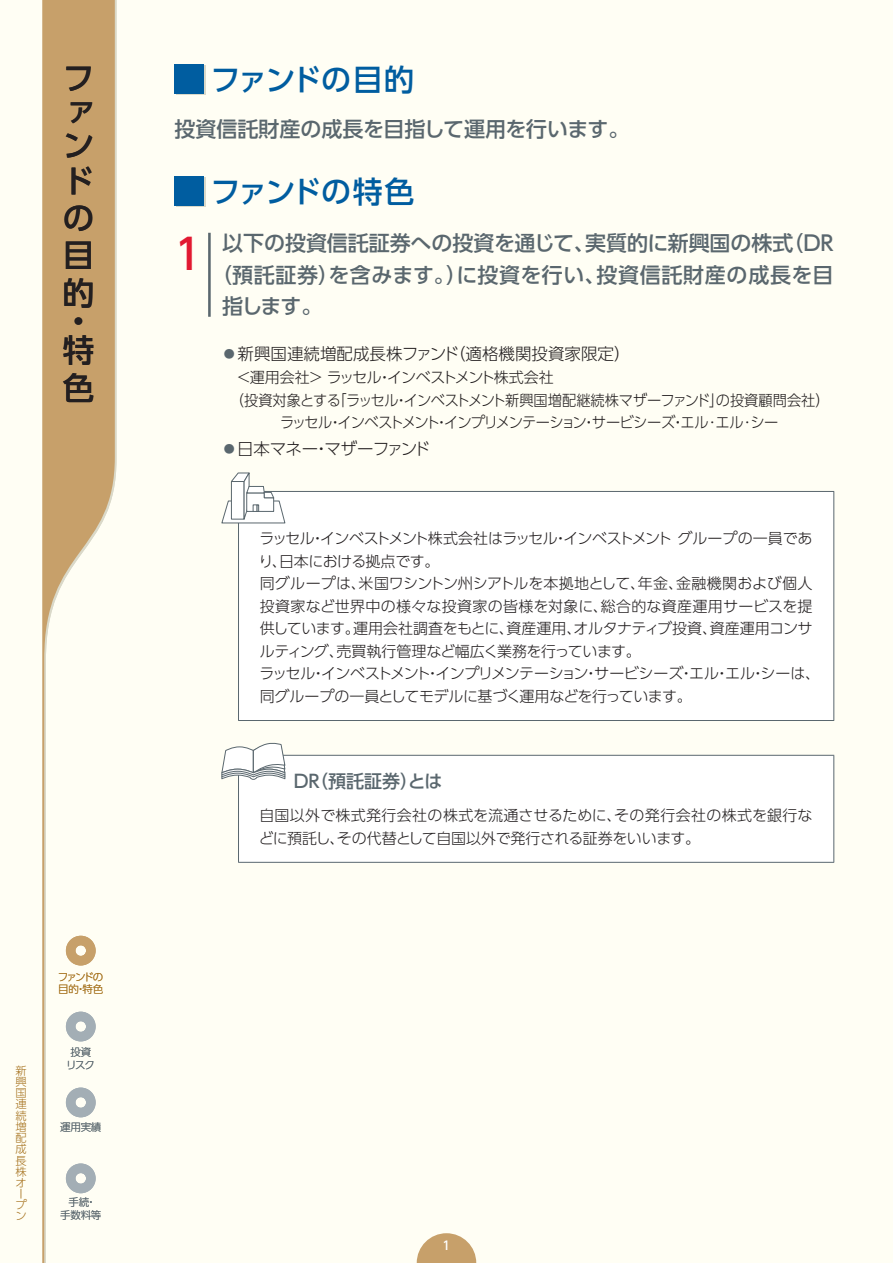
<style>
.page{position:relative;width:893px;height:1263px;background:#fffef4}
.page>*{position:absolute;margin:0;border:0;box-sizing:border-box;transform-origin:0 0}
.textbase{font:500 42px "UD Shin Go Pro";color:#e21931}
.t1{font:500 31.5px/37.2px "UD Shin Go Pro";color:#231f20;text-align:justify}
.A-大見出し{font:500 30px "UD Shin Go Pro";letter-spacing:-.045em;color:#005da0}
.C-14ptM{font:500 21px "UD Shin Go Pro";color:#5a676e}
.C-14ptM-2{font:500 21px "UD Shin Go Pro";letter-spacing:.03em;color:#5a676e}
.C-コラム見出し{font:500 18px "UD Shin Go Pro";color:#5a676e}
.C-11pt{font:300 16.5px "UD Shin Go Pro";color:#231f20}
.C-11pt-2{font:300 16.5px "UD Shin Go Pro";letter-spacing:-.03em;color:#231f20}
.A-10pt{font:300 15px/22.5px "UD Shin Go Pro";letter-spacing:-.02em;color:#231f20}
.A-10pt-2{font:300 15px/22.5px "UD Shin Go Pro";color:#231f20}
.C-10pt{font:300 15px "UD Shin Go Pro";letter-spacing:-.035em;color:#231f20;scale:.95 1}
.C-10pt-2{font:300 15px "UD Shin Go Pro";letter-spacing:-.06em;color:#231f20;scale:.95 1}
.C-10pt-3{font:300 15px "UD Shin Go Pro";letter-spacing:-.035em;color:#231f20}
.t2{font:500 12px "UD Shin Go Pro";color:#fff}
.t3{font:300 11.25px/11.1px "UD Shin Go Pro";color:#a6721e}
.t4{font:300 10.5px/12.6px "UD Shin Go Pro";letter-spacing:-.02em;color:#5a676e;text-align:center}
.t5{font:300 10.5px/12.6px "UD Shin Go Pro";letter-spacing:-.13em;color:#a6721e}
.s1{font-size:10.95px;color:#5a676e}
</style>
<div class="page">
<svg style="left:417px;top:1233px;width:59px;height:30px"></svg>
<svg style="left:43px;top:0;width:72px;height:1263px"></svg>
<svg style="left:66px;top:936px;width:30px;height:29px"></svg>
<svg style="left:66px;top:1012px;width:30px;height:29px"></svg>
<svg style="left:66px;top:1087px;width:30px;height:30px"></svg>
<svg style="left:66px;top:1163px;width:30px;height:30px"></svg>
<div style="left:176px;top:65px;width:30px;height:30px;background:#dad9c9"></div>
<div style="left:174px;top:64px;width:30px;height:30px;background:#005da0"></div>
<div style="left:176px;top:177px;width:30px;height:30px;background:#dad9c9"></div>
<div style="left:174px;top:176px;width:30px;height:30px;background:#005da0"></div>
<hr style="left:208px;top:233px;width:3px;height:84px;background:#5a676e">
<div style="left:238px;top:491px;width:596px;height:229px;background:#fff"></div>
<hr style="left:238px;top:491px;width:596px;height:1px;background:#5a676e">
<hr style="left:238px;top:492px;width:1px;height:228px;background:#5a676e">
<hr style="left:833px;top:492px;width:1px;height:228px;background:#5a676e">
<hr style="left:238px;top:720px;width:596px;height:1px;background:#5a676e">
<div style="left:238px;top:755px;width:596px;height:107px;background:#fff"></div>
<hr style="left:238px;top:755px;width:596px;height:1px;background:#5a676e">
<hr style="left:238px;top:756px;width:1px;height:106px;background:#5a676e">
<hr style="left:833px;top:756px;width:1px;height:106px;background:#5a676e">
<hr style="left:238px;top:862px;width:596px;height:1px;background:#5a676e">
<svg style="left:221px;top:472px;width:64px;height:51px"></svg>
<svg style="left:221px;top:742px;width:64px;height:38px"></svg>
<h2 class="t1" style="left:63px;top:61px;width:31px;line-height:33.2px">ファン</h2>
<h2 class="t1" style="left:63px;top:162px;width:31px">ドの目的</h2>
<h2 class="t1" style="left:63px;top:306px;width:32px;line-height:28.8px">・特</h2>
<h2 class="t1" style="left:63px;top:368px;width:32px">色</h2>
<p class="t3" style="left:16px;top:1064px;width:13px">新興国連続増配成長株オープン</p>
<p class="t5" style="left:58px;top:970px;width:47px">ファンドの目的・特色</p>
<p class="t4" style="left:66px;top:1045px;width:30px">投資リスク</p>
<p class="t4" style="left:60px;top:1120px;width:43px">運用実績</p>
<p class="t4" style="left:60px;top:1195px;width:43px">手続・<br>手数料等</p>
<p class="A-大見出し" style="left:210px;top:55px;width:205px">ファンドの目的</p>
<p class="C-14ptM" style="left:174px;top:112px;width:456px">投資信託財産の成長を目指して運用を行います。</p>
<p class="A-大見出し" style="left:210px;top:167px;width:205px">ファンドの特色</p>
<p class="textbase" style="left:174px;top:220px;width:29px">1</p>
<p class="C-14ptM" style="left:222px;top:226px;width:613px">以下の投資信託証券への投資を通じて、実質的に新興国の株式（DR</p>
<p class="C-14ptM-2" style="left:211px;top:258px;width:624px">（預託証券）を含みます。）に投資を行い、投資信託財産の成長を目</p>
<p class="C-14ptM" style="left:222px;top:289px;width:102px">指します。</p>
<p class="C-11pt" style="left:224px;top:340px;width:408px"><span class="s1">●</span> 新興国連続増配成長株ファンド（適格機関投資家限定）</p>
<p class="C-10pt-3" style="left:236px;top:365px;width:319px">＜運用会社＞ラッセル・インベストメント株式会社</p>
<p class="C-10pt" style="left:230px;top:388px;width:633px">（投資対象とする「ラッセル・インベストメント新興国増配継続株マザーファンド」の投資顧問会社）</p>
<p class="C-10pt-2" style="left:238px;top:410px;width:571px">　　　ラッセル・インベストメント・インプリメンテーション・サービシーズ・エル･エル･シー</p>
<p class="C-11pt-2" style="left:224px;top:435px;width:208px"><span class="s1">●</span> 日本マネー・マザーファンド</p>
<p class="A-10pt" style="left:258px;top:527px;width:556px">ラッセル・インベストメント株式会社はラッセル・インベストメントグループの一員であり、日本における拠点です。</p>
<p class="A-10pt" style="left:260px;top:572px;width:554px;text-align:justify">同グループは、米国ワシントン州シアトルを本拠地として、年金、金融機関および個人投資家など世界中の様々な投資家の皆様を対象に、総合的な資産運用サービスを提供しています。運用会社調査をもとに、資産運用、オルタナティブ投資、資産運用コンサルティング、売買執行管理など幅広く業務を行っています。</p>
<p class="A-10pt" style="left:259px;top:662px;width:562px">ラッセル・インベストメント・インプリメンテーション・サービシーズ・エル・エル・シーは、同グループの一員としてモデルに基づく運用などを行っています。</p>
<p class="C-コラム見出し" style="left:294px;top:767px;width:150px">DR（預託証券）とは</p>
<p class="A-10pt-2" style="left:259px;top:803px;width:555px">自国以外で株式発行会社の株式を流通させるために、その発行会社の株式を銀行などに預託し、その代替として自国以外で発行される証券をいいます。</p>
<p class="t2" style="left:442px;top:1236px;width:9px">1</p>
</div>
